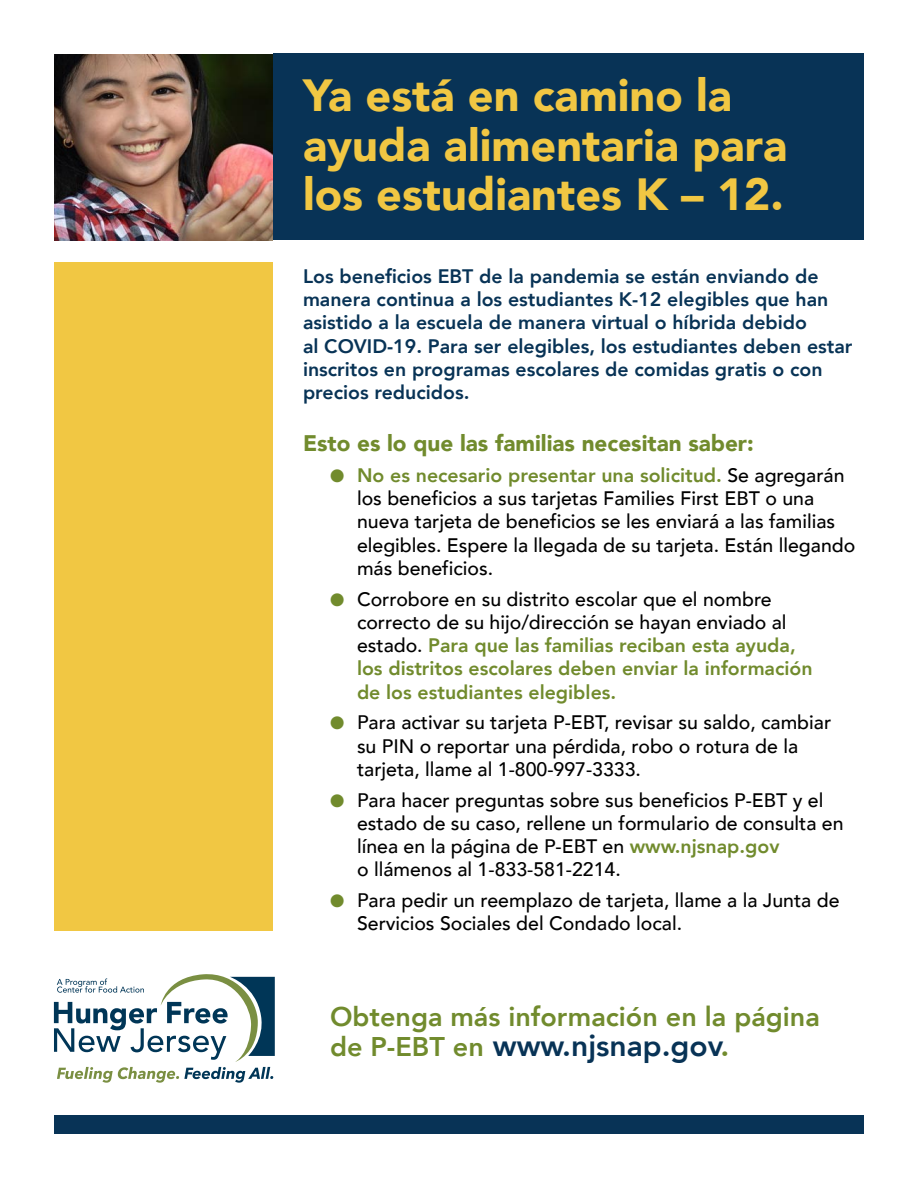
<style>
.page{position:relative;width:918px;height:1188px;background:#fff}
.page>*{position:absolute;margin:0;border:0;box-sizing:border-box;transform-origin:0 0}
.t1{font:900 45px/49.5px "Avenir";color:#f1c743}
.t2{font:800 30px "Avenir";color:#083356}
.t3{font:800 27px "Avenir";color:#718b2d}
.t4{font:900 22.5px "Avenir";color:#718b2d}
.t5{font:500 19.5px/23.2px "Avenir";color:#000}
.t6{font:800 19.5px/23.2px "Avenir";color:#083356}
.t7{font:800 19.5px/23.2px "Avenir";color:#718b2d}
.s1{color:#718b2d}
.s2{font-weight:800;color:#718b2d}
.s3{font-weight:500;color:#000}
.s4{font-size:27px;color:#718b2d}
</style>
<div class="page">
<div style="left:54px;top:262px;width:219px;height:670px;background:#f1c743"></div>
<svg style="left:54px;top:974px;width:221px;height:109px"></svg>
<div style="left:54px;top:54px;width:810px;height:186px;background:#083356"></div>
<div style="left:54px;top:1116px;width:810px;height:18px;background:#083356"></div>
<img style="left:54px;top:54px;width:219px;height:186px">
<p class="t1" style="left:303px;top:72px;width:486px">Ya está en camino la ayuda alimentaria para los estudiantes K – 12.</p>
<p class="t6" style="left:303px;top:265px;width:551px">Los beneficios EBT de la pandemia se están enviando de manera continua a los estudiantes K-12 elegibles que han asistido a la escuela de manera virtual o híbrida debido<br>al COVID-19. Para ser elegibles, los estudiantes deben estar inscritos en programas escolares de comidas gratis o con precios reducidos.</p>
<p class="t4" style="left:303px;top:429px;width:452px">Esto es lo que las familias necesitan saber:</p>
<p class="t5" style="left:357px;top:464px;width:500px;text-indent:-27px"><span class="s1">●</span> <span class="s2">No es necesario presentar una solicitud.</span> Se agregarán los beneficios a sus tarjetas Families First EBT o una nueva tarjeta de beneficios se les enviará a las familias elegibles. Espere la llegada de su tarjeta. Están llegando más beneficios.</p>
<p class="t7" style="left:357px;top:588px;width:457px;text-indent:-27px">● <span class="s3">Corrobore en su distrito escolar que el nombre correcto de su hijo/dirección se hayan enviado al estado.</span> Para que las familias reciban esta ayuda, los distritos escolares deben enviar la información de los estudiantes elegibles.</p>
<p class="t5" style="left:357px;top:711px;width:476px;text-indent:-27px"><span class="s1">●</span> Para activar su tarjeta P-EBT, revisar su saldo, cambiar su PIN o reportar una pérdida, robo o rotura de la tarjeta, llame al 1-800-997-3333.</p>
<p class="t5" style="left:357px;top:789px;width:488px;text-indent:-27px"><span class="s1">●</span> Para hacer preguntas sobre sus beneficios P-EBT y el estado de su caso, rellene un formulario de consulta en línea en la página de P-EBT en <span class="s2">www.njsnap.gov<br></span>o llámenos al 1-833-581-2214.</p>
<p class="t5" style="left:357px;top:889px;width:484px;text-indent:-27px"><span class="s1">●</span> Para pedir un reemplazo de tarjeta, llame a la Junta de<br>Servicios Sociales del Condado local.</p>
<p class="t3" style="left:330px;top:999px;width:491px">Obtenga más información en la página</p>
<p class="t2" style="left:330px;top:1026px;width:401px"><span class="s4">de P-EBT en</span> www.njsnap.gov<span class="s1">.</span></p>
</div>
